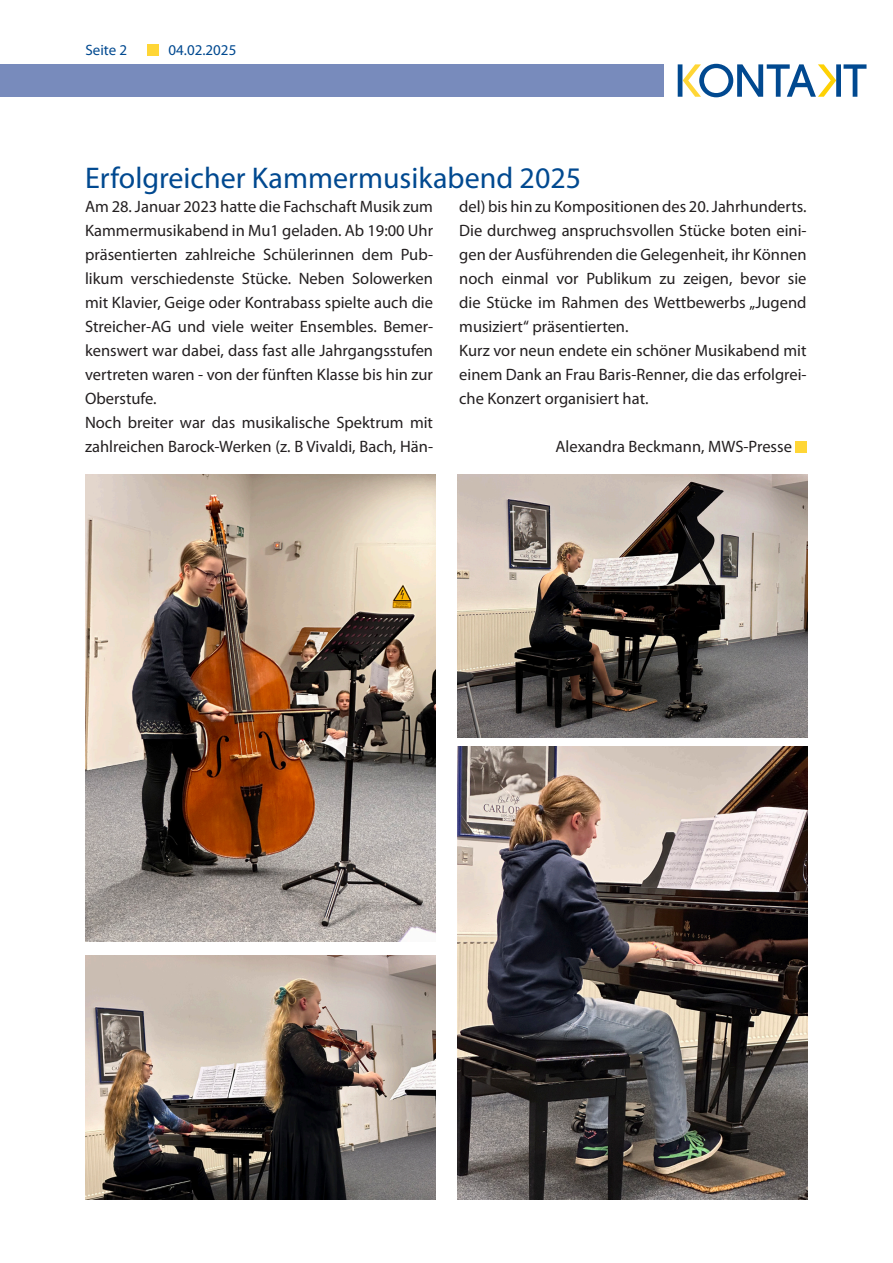
<style>
.page{position:relative;width:893px;height:1263px;background:#fff}
.page>*{position:absolute;margin:0;border:0;box-sizing:border-box;transform-origin:0 0}
.t1{font:30px "Myriad Pro";color:#014990}
.t2{font:16.5px/24px "Myriad Pro";color:#231f20;text-align:justify}
.t3{font:15px "Myriad Pro";color:#014990}
</style>
<div class="page">
<svg style="left:678px;top:64px;width:188px;height:33px"></svg>
<div style="left:0;top:64px;width:663px;height:33px;background:#788bbc"></div>
<div style="left:148px;top:44px;width:11px;height:11px;background:#ffd636"></div>
<div style="left:795px;top:441px;width:12px;height:11px;background:#ffd636"></div>
<img style="left:85px;top:956px;width:351px;height:243px">
<img style="left:85px;top:474px;width:351px;height:468px">
<img style="left:457px;top:747px;width:351px;height:452px">
<img style="left:457px;top:474px;width:351px;height:263px">
<p class="t3" style="left:85px;top:41px;width:43px">Seite 2</p>
<p class="t3" style="left:169px;top:41px;width:69px">04.02.2025</p>
<p class="t1" style="left:85px;top:160px;width:498px">Erfolgreicher Kammermusikabend 2025</p>
<p class="t2" style="left:85px;top:194px;width:350px">Am 28. Januar 2023 hatte die Fachschaft Musik zum Kammermusikabend in Mu1 geladen. Ab 19:00 Uhr präsentierten zahlreiche Schülerinnen dem Pub&shy;likum verschiedenste Stücke. Neben Solowerken mit Klavier, Geige oder Kontrabass spielte auch die Streicher-AG und viele weiter Ensembles. Bemer&shy;kenswert war dabei, dass fast alle Jahrgangsstufen vertreten waren - von der fünften Klasse bis hin zur Oberstufe.</p>
<p class="t2" style="left:85px;top:410px;width:350px">Noch breiter war das musikalische Spektrum mit zahlreichen Barock-Werken (z. B Vivaldi, Bach, Hän-</p>
<p class="t2" style="left:459px;top:194px;width:349px">del) bis hin zu Kompositionen des 20. Jahrhunderts.<br>Die durchweg anspruchsvollen Stücke boten eini&shy;gen der Ausführenden die Gelegenheit, ihr Können noch einmal vor Publikum zu zeigen, bevor sie die Stücke im Rahmen des Wettbewerbs „Jugend musiziert“ präsentierten.</p>
<p class="t2" style="left:459px;top:338px;width:349px">Kurz vor neun endete ein schöner Musikabend mit einem Dank an Frau Baris-Renner, die das erfolgrei&shy;che Konzert organisiert hat.</p>
<p class="t2" style="left:555px;top:434px;width:238px">Alexandra Beckmann, MWS-Presse</p>
</div>
